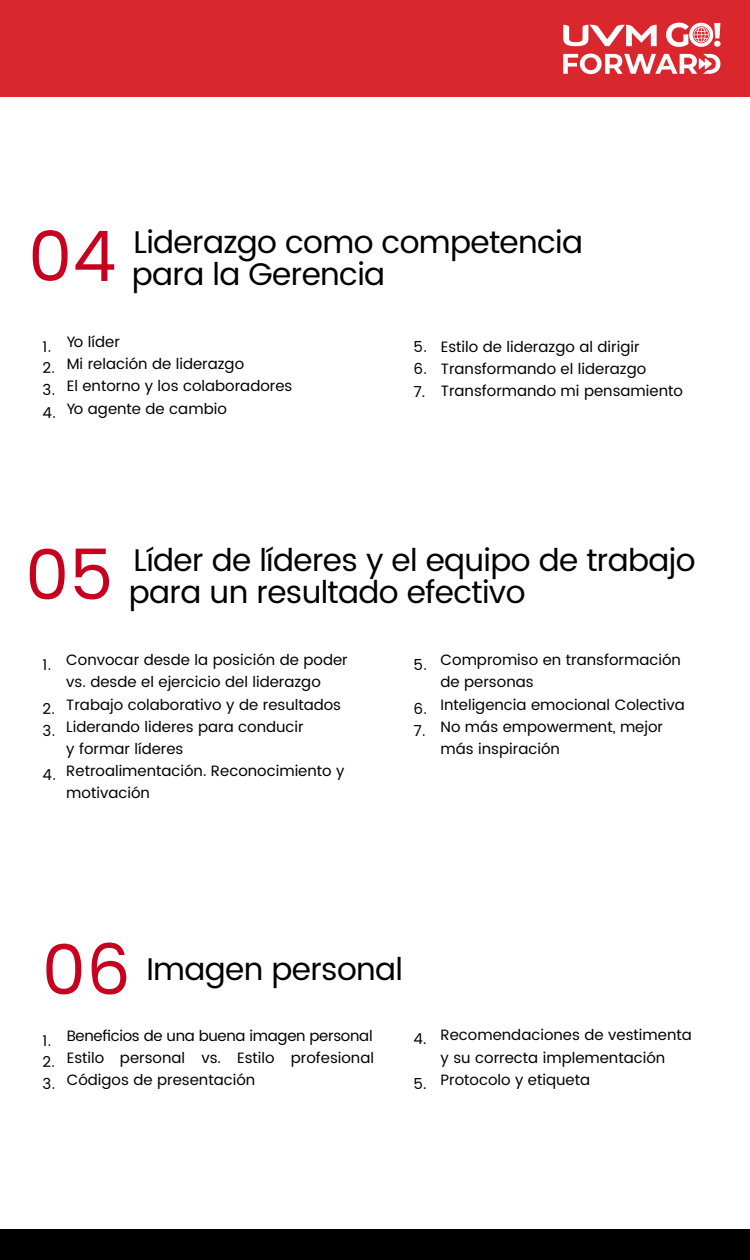
<style>
.page{position:relative;width:750px;height:1260px;background:#fff}
.page>*{position:absolute;margin:0;border:0;box-sizing:border-box;transform-origin:0 0}
.t1{font:69.6px "Poppins";color:#c6001e}
.t2{font:31.35px "Poppins";letter-spacing:-.02em;color:#000}
.t3{font:15px/22.2px "Poppins";color:#000}
.s1{font-family:"ITC Avant Garde Std"}
</style>
<div class="page">
<div style="left:0;top:0;width:750px;height:97px;background:#d9272d"></div>
<svg style="left:563px;top:25px;width:94px;height:21px"></svg>
<svg style="left:666px;top:23px;width:54px;height:24px"></svg>
<svg style="left:563px;top:54px;width:157px;height:20px"></svg>
<div style="left:0;top:1230px;width:750px;height:30px;background:#000"></div>
<h1 class="t1" style="left:28px;top:206px;width:90px">04</h1>
<h2 class="t2" style="left:134px;top:219px;width:451px">Liderazgo como competencia</h2>
<h2 class="t2" style="left:132px;top:251px;width:255px">para la Gerencia</h2>
<p class="t3" style="left:43px;top:337px;width:14px;line-height:21px">1<span class="s1">.<br></span>2<span class="s1">.</span></p>
<p class="t3" style="left:43px;top:379px;width:15px">3<span class="s1">.<br></span>4<span class="s1">.</span></p>
<p class="t3" style="left:67px;top:331px;width:227px">Yo líder<br>Mi relación de liderazgo<br>El entorno y los colaboradores<br>Yo agente de cambio</p>
<p class="t3" style="left:441px;top:336px;width:244px">Estilo de liderazgo al dirigir<br>Transformando el liderazgo<br>Transformando mi pensamiento</p>
<p class="t3" style="left:414px;top:336px;width:15px;text-align:justify">5<span class="s1">.<br></span>6<span class="s1">.<br></span>7.</p>
<h1 class="t1" style="left:25px;top:525px;width:90px">05</h1>
<h2 class="t2" style="left:134px;top:537px;width:563px">Líder de líderes y el equipo de trabajo</h2>
<h2 class="t2" style="left:129px;top:570px;width:398px">para un resultado efectivo</h2>
<p class="t3" style="left:43px;top:654px;width:10px">1<span class="s1">.</span></p>
<p class="t3" style="left:43px;top:698px;width:14px">2<span class="s1">.<br></span>3<span class="s1">.</span></p>
<p class="t3" style="left:43px;top:764px;width:15px">4<span class="s1">.</span></p>
<p class="t3" style="left:66px;top:649px;width:283px">Convocar desde la posición de poder vs. desde el ejercicio del liderazgo<br>Trabajo colaborativo y de resultados<br>Liderando lideres para conducir<br>y formar líderes<br>Retroalimentación. Reconocimiento y motivación</p>
<p class="t3" style="left:441px;top:649px;width:246px">Compromiso en transformación de personas<br>Inteligencia emocional Colectiva<br>No más empowerment, mejor más inspiración</p>
<p class="t3" style="left:414px;top:654px;width:15px">5<span class="s1">.</span></p>
<p class="t3" style="left:414px;top:698px;width:15px">6<span class="s1">.<br></span>7<span class="s1">.</span></p>
<h1 class="t1" style="left:42px;top:920px;width:91px">06</h1>
<h2 class="t2" style="left:146px;top:946px;width:258px">Imagen personal</h2>
<p class="t3" style="left:43px;top:1030px;width:14px;line-height:21px">1<span class="s1">.<br></span>2<span class="s1">.</span></p>
<p class="t3" style="left:43px;top:1073px;width:14px">3<span class="s1">.</span></p>
<p class="t3" style="left:67px;top:1025px;width:309px;line-height:21.8px;text-align:justify">Beneficios de una buena imagen personal Estilo personal vs. Estilo profesional Códigos de presentación</p>
<p class="t3" style="left:441px;top:1025px;width:253px">Recomendaciones de vestimenta y su correcta implementación<br>Protocolo y etiqueta</p>
<p class="t3" style="left:414px;top:1028px;width:14px">4.</p>
<p class="t3" style="left:414px;top:1073px;width:14px">5.</p>
</div>
